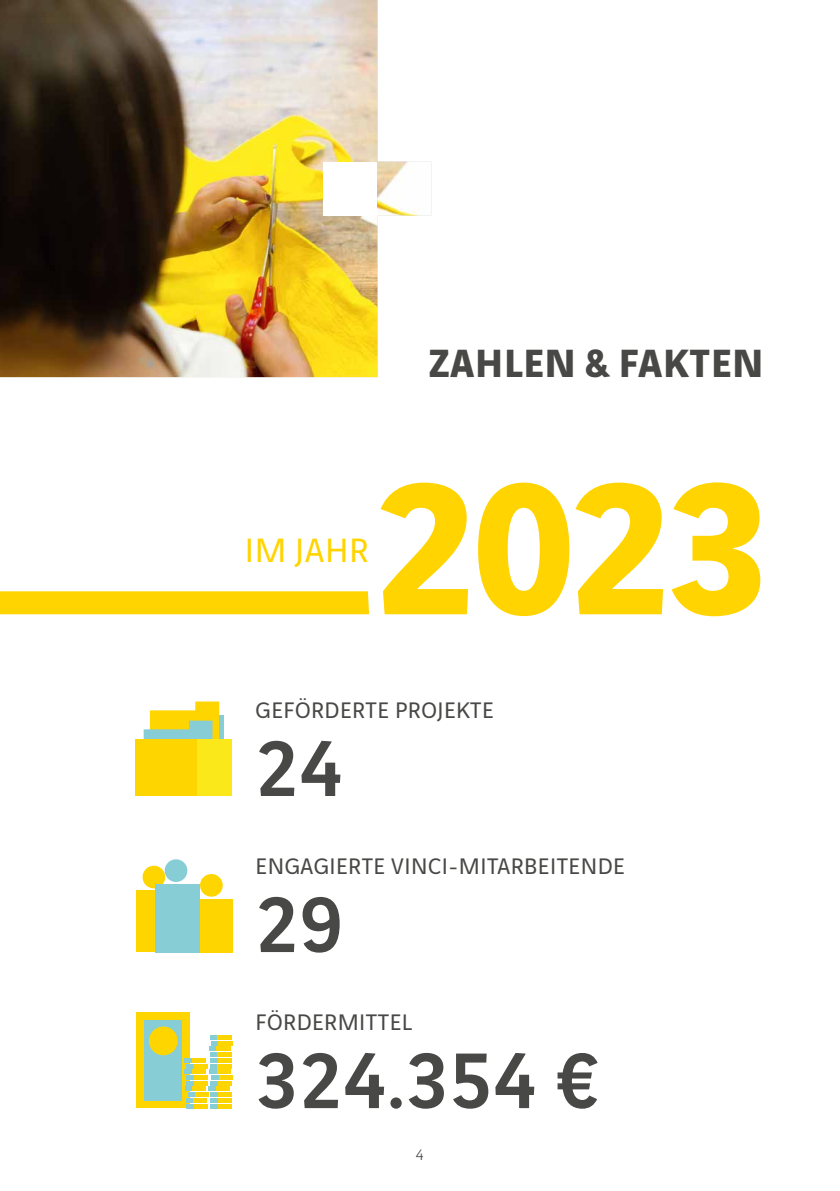
<style>
.page{position:relative;width:840px;height:1191px;background:#fff}
.page>*{position:absolute;margin:0;border:0;box-sizing:border-box;transform-origin:0 0}
.t1{font:700 200px "Vinci Sans";color:#ffd400}
.t2{font:500 84px "Vinci Sans";letter-spacing:.02em;color:#484847}
.t3{font:700 42px "Vinci Sans";letter-spacing:.02em;color:#484847}
.t4{font:36px "Vinci Sans";letter-spacing:.02em;color:#ffd400}
.t5{font:24px "Vinci Sans";letter-spacing:.02em;color:#484847}
.t6{font:300 16px "Vinci Sans";color:#484847}
</style>
<div class="page">
<div style="left:219px;top:715px;width:5px;height:25px;background:#87cdd6"></div>
<svg style="left:143px;top:701px;width:76px;height:38px"></svg>
<div style="left:135px;top:739px;width:62px;height:57px;background:#ffd500"></div>
<div style="left:197px;top:739px;width:34px;height:57px;background:#fae81b"></div>
<div style="left:136px;top:1012px;width:54px;height:96px;background:#ffd500"></div>
<div style="left:144px;top:1020px;width:38px;height:80px;background:#87cdd6"></div>
<div style="left:149px;top:1026px;width:29px;height:29px;background:#ffd500;border-radius:50%"></div>
<hr style="left:210px;top:1035px;width:21px;height:4px;background:#ffd500">
<div style="left:211px;top:1040px;width:21px;height:5px;background:#ffd500"></div>
<div style="left:209px;top:1046px;width:21px;height:5px;background:#ffd500"></div>
<div style="left:210px;top:1052px;width:21px;height:5px;background:#ffd500"></div>
<hr style="left:210px;top:1058px;width:22px;height:4px;background:#ffd500">
<div style="left:210px;top:1063px;width:21px;height:5px;background:#ffd500"></div>
<div style="left:209px;top:1069px;width:21px;height:5px;background:#ffd500"></div>
<div style="left:211px;top:1075px;width:21px;height:5px;background:#ffd500"></div>
<div style="left:210px;top:1080px;width:21px;height:5px;background:#ffd500"></div>
<div style="left:208px;top:1086px;width:21px;height:5px;background:#ffd500"></div>
<div style="left:210px;top:1092px;width:21px;height:5px;background:#ffd500"></div>
<div style="left:211px;top:1098px;width:21px;height:5px;background:#ffd500"></div>
<div style="left:210px;top:1103px;width:21px;height:5px;background:#ffd500"></div>
<svg style="left:208px;top:1035px;width:10px;height:73px"></svg>
<div style="left:186px;top:1103px;width:21px;height:5px;background:#ffd500"></div>
<hr style="left:186px;top:1098px;width:21px;height:4px;background:#ffd500">
<div style="left:188px;top:1092px;width:21px;height:5px;background:#ffd500"></div>
<div style="left:185px;top:1086px;width:21px;height:5px;background:#ffd500"></div>
<div style="left:186px;top:1080px;width:21px;height:5px;background:#ffd500"></div>
<div style="left:186px;top:1075px;width:21px;height:5px;background:#ffd500"></div>
<div style="left:184px;top:1069px;width:22px;height:5px;background:#ffd500"></div>
<div style="left:186px;top:1063px;width:21px;height:5px;background:#ffd500"></div>
<hr style="left:184px;top:1058px;width:22px;height:4px;background:#ffd500">
<svg style="left:184px;top:1058px;width:11px;height:50px"></svg>
<div style="left:136px;top:890px;width:28px;height:62px;background:#ffd500"></div>
<div style="left:194px;top:899px;width:38px;height:53px;background:#ffd500"></div>
<div style="left:142px;top:865px;width:23px;height:23px;background:#ffd500;border-radius:50%"></div>
<div style="left:165px;top:859px;width:22px;height:23px;background:#87cdd6;border-radius:50%"></div>
<div style="left:200px;top:874px;width:22px;height:22px;background:#ffd500;border-radius:50%"></div>
<div style="left:154px;top:884px;width:45px;height:68px;background:#87cdd6"></div>
<div style="left:0;top:591px;width:369px;height:23px;background:#ffd400"></div>
<img style="left:0;top:0;width:431px;height:377px">
<div style="left:323px;top:162px;width:54px;height:53px;background:#fff"></div>
<h3 class="t3" style="left:428px;top:330px;width:336px">ZAHLEN &amp; FAKTEN</h3>
<h3 class="t4" style="left:245px;top:524px;width:125px">IM JAHR</h3>
<h1 class="t1" style="left:375px;top:390px;width:395px">2023</h1>
<p class="t5" style="left:255px;top:692px;width:239px">GEFÖRDERTE PROJEKTE</p>
<h2 class="t2" style="left:256px;top:703px;width:87px">24</h2>
<p class="t5" style="left:255px;top:848px;width:370px">ENGAGIERTE VINCI-MITARBEITENDE</p>
<h2 class="t2" style="left:256px;top:859px;width:87px">29</h2>
<p class="t5" style="left:255px;top:1004px;width:158px">FÖRDERMITTEL</p>
<h2 class="t2" style="left:256px;top:1015px;width:344px">324.354 €</h2>
<p class="t6" style="left:416px;top:1143px;width:9px">4</p>
</div>
